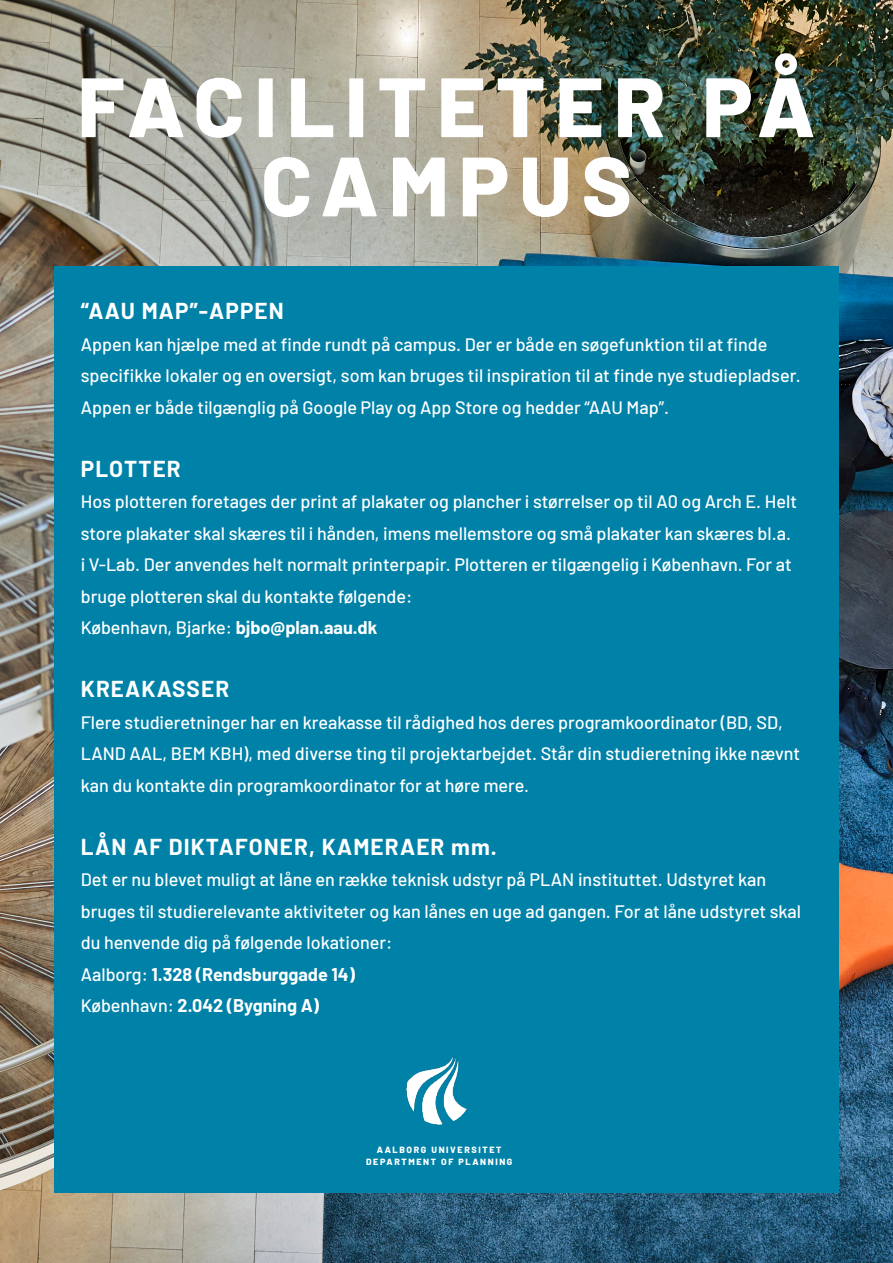
<style>
.page{position:relative;width:893px;height:1263px;background:#fff}
.page>*{position:absolute;margin:0;border:0;box-sizing:border-box;transform-origin:0 0}
.t1{font:800 84px/79.2px "Barlow";letter-spacing:.12em;color:#fff;text-align:center}
.t2{font:700 22.5px "Barlow";letter-spacing:.05em;color:#fff}
.t3{font:500 18px/31.5px "Barlow";color:#fff}
.t4{font:700 18px "Barlow";color:#fff}
.t5{font:800 9px "Barlow";letter-spacing:.18em;color:#fff}
.s1{font-weight:700}
.s2{font-weight:500}
</style>
<div class="page">
<img style="left:0;top:0;width:893px;height:1263px">
<div style="left:54px;top:266px;width:785px;height:927px;background:#0082a8"></div>
<img style="left:406px;top:1057px;width:61px;height:68px">
<p class="t1" style="left:78px;top:61px;width:739px">FACILITETER PÅ<br>CAMPUS</p>
<p class="t2" style="left:81px;top:294px;width:205px">“AAU MAP”-APPEN</p>
<p class="t3" style="left:81px;top:327px;width:721px">Appen kan hjælpe med at finde rundt på campus. Der er både en søgefunktion til at finde specifikke lokaler og en oversigt, som kan bruges til inspiration til at finde nye studiepladser.<br>Appen er både tilgænglig på Google Play og App Store og hedder “AAU Map”.</p>
<p class="t2" style="left:81px;top:452px;width:101px">PLOTTER</p>
<p class="t3" style="left:81px;top:484px;width:718px">Hos plotteren foretages der print af plakater og plancher i størrelser op til A0 og Arch E. Helt store plakater skal skæres til i hånden, imens mellemstore og små plakater kan skæres bl.a. i V-Lab. Der anvendes helt normalt printerpapir. Plotteren er tilgængelig i København. For at bruge plotteren skal du kontakte følgende:</p>
<p class="t3" style="left:81px;top:610px;width:298px">København, Bjarke: <span class="s1">bjbo@plan.aau.dk</span></p>
<p class="t2" style="left:81px;top:672px;width:150px">KREAKASSER</p>
<p class="t3" style="left:81px;top:705px;width:721px">Flere studieretninger har en kreakasse til rådighed hos deres programkoordinator (BD, SD,<br>LAND AAL, BEM KBH), med diverse ting til projektarbejdet. Står din studieretning ikke nævnt kan du kontakte din programkoordinator for at høre mere.</p>
<p class="t2" style="left:81px;top:830px;width:418px">LÅN AF DIKTAFONER, KAMERAER mm.</p>
<p class="t3" style="left:81px;top:862px;width:722px">Det er nu blevet muligt at låne en række teknisk udstyr på PLAN instituttet. Udstyret kan bruges til studierelevante aktiviteter og kan lånes en uge ad gangen. For at låne udstyret skal du henvende dig på følgende lokationer:</p>
<p class="t4" style="left:81px;top:961px;width:276px"><span class="s2">Aalborg:</span> 1.328 (Rendsburggade 14)</p>
<p class="t4" style="left:81px;top:992px;width:240px"><span class="s2">København:</span> 2.042 (Bygning A)</p>
<p class="t5" style="left:377px;top:1143px;width:126px">AALBORG UNIVERSITET</p>
<p class="t5" style="left:366px;top:1155px;width:148px">DEPARTMENT OF PLANNING</p>
</div>
